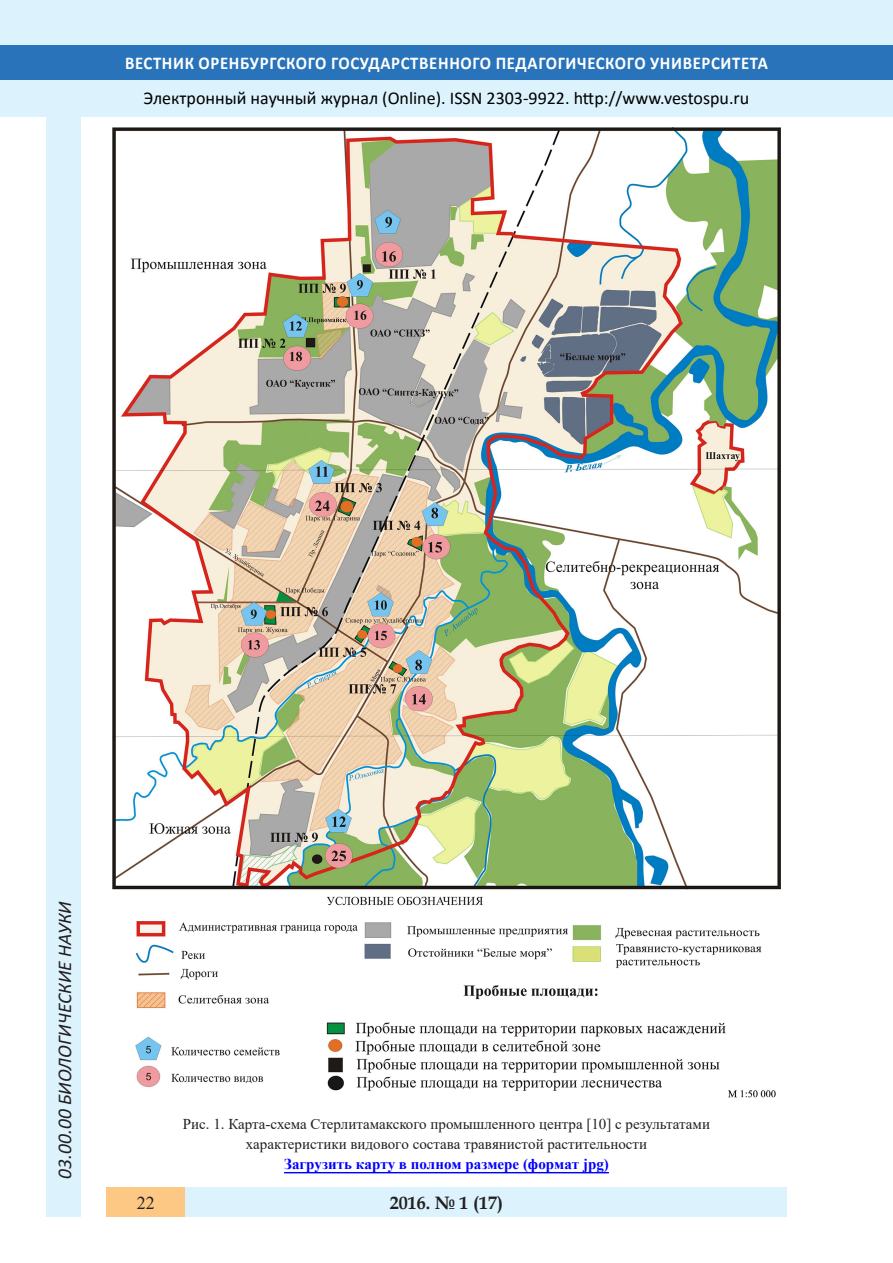
<style>
.page{position:relative;width:893px;height:1263px;background:#fff}
.page>*{position:absolute;margin:0;border:0;box-sizing:border-box;transform-origin:0 0}
.t1{font:italic 19.5px "Calibri";color:#231f20}
.t2{font:18px "Calibri";color:#000}
.t3{font:700 18px "Calibri";letter-spacing:.04em;color:#fff;scale:.93 1}
.t4{font:700 18px "Book Antiqua";color:#231f20}
.t5{font:18px "Times New Roman";color:#231f20}
.таблица{font:15px/20.2px "Times New Roman";color:#231f20;text-align:center}
.s1{font-weight:700;color:#00f}
</style>
<div class="page">
<div style="left:0;top:0;width:893px;height:116px;background:#dcf2fc"></div>
<div style="left:0;top:45px;width:893px;height:34px;background:#2873ba"></div>
<div style="left:106px;top:1188px;width:681px;height:29px;background:#dcf2fc"></div>
<div style="left:106px;top:1188px;width:79px;height:29px;background:#fdc784"></div>
<div style="left:47px;top:116px;width:34px;height:1101px;background:#dcf2fc"></div>
<img style="left:112px;top:128px;width:669px;height:970px">
<hr style="left:284px;top:1172px;width:325px;height:1px;background:#00f">
<p class="t3" style="left:125px;top:50px;width:693px">ВЕСТНИК ОРЕНБУРГСКОГО ГОСУДАРСТВЕННОГО ПЕДАГОГИЧЕСКОГО УНИВЕРСИТЕТА</p>
<p class="t2" style="left:144px;top:85px;width:607px">Электронный научный журнал (Online). ISSN 2303-9922. http://www.vestospu.ru</p>
<h1 class="t1" style="left:51px;top:1179px;width:279px;rotate:-90deg">03.00.00 БИОЛОГИЧЕСКИЕ НАУКИ</h1>
<p class="таблица" style="left:183px;top:1113px;width:529px">Рис. 1. Карта-схема Стерлитамакского промышленного центра [10] с результатами характеристики видового состава травянистой растительности<br><span class="s1">Загрузить карту в полном размере (формат jpg)</span></p>
<p class="t5" style="left:137px;top:1190px;width:19px">22</p>
<p class="t4" style="left:390px;top:1190px;width:115px">2016. № 1 (17)</p>
</div>
